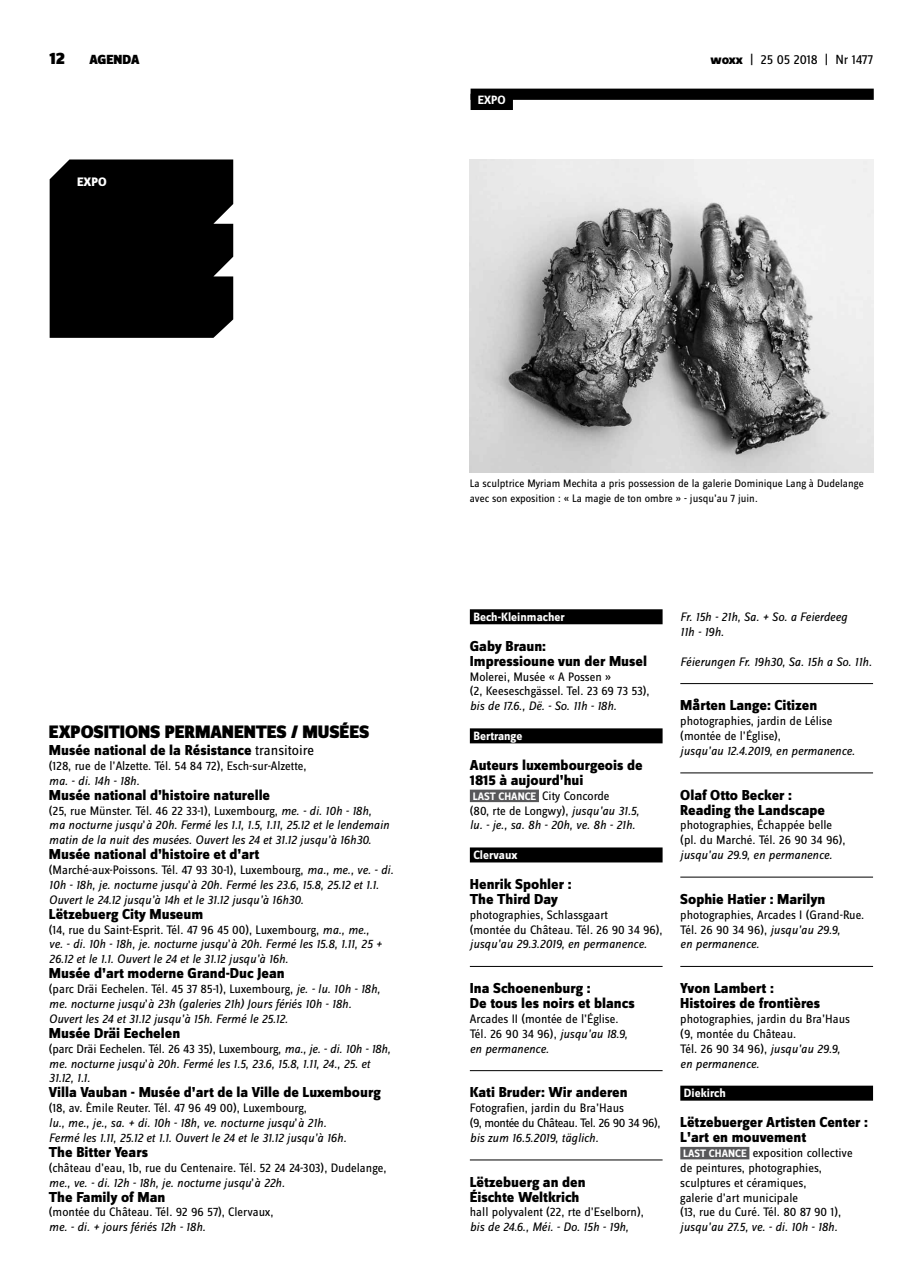
<style>
.page{position:relative;width:922px;height:1276px;background:#fff}
.page>*{position:absolute;margin:0;border:0;box-sizing:border-box;transform-origin:0 0}
.t1{font:900 18.75px "Zine Sans Dis";color:#000}
.t2{font:900 17.5px "Zine Sans Dis";color:#000}
.t3{font:800 15px/14.9px "Zine Sans Dis";color:#000}
.t4{font:13.75px "Zine Sans Dis";letter-spacing:-.01em;color:#000}
.t5{font:900 13.75px "Zine Sans Dis";color:#000}
.t6{font:italic 12.75px/14.9px "Zine Sans Dis";color:#000}
.t7{font:12.75px/14.9px "Zine Sans Dis";color:#000}
.t8{font:12.75px/14.9px "Zine Sans Dis";letter-spacing:-.03em;color:#000}
.t9{font:800 12.75px "Zine Sans Dis";color:#fff}
.t10{font:700 12.5px "Zine Sans Dis";color:#fff}
.t11{font:11.25px/14.9px "Zine Sans Dis";color:#000}
.s1{font-weight:800}
.s2{font-weight:400}
.s3{font-style:normal}
.s4{font-style:italic}
.s5{font-weight:700;font-style:normal;font-size:11.25px;color:#fff}
.s6{font-weight:700;font-size:11.25px;color:#fff}
</style>
<div class="page">
<div style="left:469px;top:609px;width:193px;height:15px;background:#000"></div>
<div style="left:469px;top:728px;width:193px;height:15px;background:#000"></div>
<div style="left:469px;top:789px;width:70px;height:13px;background:#58585a"></div>
<div style="left:469px;top:847px;width:193px;height:15px;background:#000"></div>
<hr style="left:469px;top:966px;width:193px;height:1px;background:#000">
<hr style="left:469px;top:1070px;width:193px;height:1px;background:#000">
<hr style="left:469px;top:1159px;width:193px;height:1px;background:#000">
<hr style="left:680px;top:683px;width:192px;height:1px;background:#000">
<hr style="left:680px;top:772px;width:192px;height:1px;background:#000">
<hr style="left:680px;top:877px;width:192px;height:1px;background:#000">
<hr style="left:680px;top:966px;width:192px;height:1px;background:#000">
<div style="left:680px;top:1085px;width:192px;height:15px;background:#000"></div>
<div style="left:680px;top:1147px;width:69px;height:12px;background:#58585a"></div>
<div style="left:50px;top:159px;width:183px;height:179px;background:#000"></div>
<div style="left:470px;top:89px;width:403px;height:11px;background:#000"></div>
<div style="left:470px;top:94px;width:43px;height:16px;background:#000"></div>
<img style="left:469px;top:159px;width:403px;height:313px">
<h2 class="t2" style="left:50px;top:49px;width:17px">12</h2>
<p class="t5" style="left:89px;top:52px;width:52px">AGENDA</p>
<p class="t4" style="left:710px;top:53px;width:164px"><span class="s1">woxx</span> | 25 05 2018 | Nr 1477</p>
<p class="t9" style="left:77px;top:175px;width:31px">EXPO</p>
<p class="t10" style="left:477px;top:93px;width:30px">EXPO</p>
<h1 class="t1" style="left:49px;top:721px;width:322px">EXPOSITIONS PERMANENTES / MUSÉES</h1>
<p class="t3" style="left:49px;top:743px;width:266px">Musée national de la Résistance <span class="s2">transitoire</span></p>
<p class="t7" style="left:49px;top:759px;width:259px">(128, rue de l’Alzette. Tél. 54 84 72), Esch-sur-Alzette,</p>
<p class="t6" style="left:49px;top:773px;width:92px">ma. - di. 14h - 18h.</p>
<p class="t3" style="left:49px;top:788px;width:223px">Musée national d’histoire naturelle</p>
<p class="t6" style="left:49px;top:803px;width:342px"><span class="s3">(25, rue Münster. Tél. 46 22 33-1), Luxembourg,</span> me. - di. 10h - 18h, ma nocturne jusqu<span class="s3">’</span>à 20h. Fermé les 1.1, 1.5, 1.11, 25.12 et le lendemain matin de la nuit des musées. Ouvert les 24 et 31.12 jusqu’à 16h30.</p>
<p class="t3" style="left:49px;top:847px;width:212px">Musée national d’histoire et d’art</p>
<p class="t6" style="left:49px;top:862px;width:346px"><span class="s3">(Marché-aux-Poissons. Tél. 47 93 30-1), Luxembourg,</span> ma., me., ve. - di.<br>10h - 18h, je. nocturne jusqu<span class="s3">’</span>à 20h. Fermé les 23.6, 15.8, 25.12 et 1.1.<br>Ouvert le 24.12 jusqu’à 14h et le 31.12 jusqu’à 16h30.</p>
<p class="t3" style="left:49px;top:907px;width:156px">Lëtzebuerg City Museum</p>
<p class="t6" style="left:49px;top:922px;width:334px"><span class="s3">(14, rue du Saint-Esprit. Tél. 47 96 45 00), Luxembourg,</span> ma., me., ve. - di. 10h - 18h, je. nocturne jusqu<span class="s3">’</span>à 20h. Fermé les 15.8, 1.11, 25 +<br>26.12 et le 1.1. Ouvert le 24 et le 31.12 jusqu’à 16h.</p>
<p class="t3" style="left:49px;top:966px;width:237px">Musée d’art moderne Grand-Duc Jean</p>
<p class="t6" style="left:49px;top:981px;width:333px"><span class="s3">(parc Dräi Eechelen. Tél. 45 37 85-1), Luxembourg,</span> je. - lu. 10h - 18h, me. nocturne jusqu<span class="s3">’</span>à 23h (galeries 21h) Jours fériés 10h - 18h.<br>Ouvert les 24 et 31.12 jusqu’à 15h. Fermé le 25.12.</p>
<p class="t3" style="left:49px;top:1026px;width:133px">Musée Dräi Eechelen</p>
<p class="t6" style="left:49px;top:1041px;width:343px"><span class="s3">(parc Dräi Eechelen. Tél. 26 43 35), Luxembourg,</span> ma., je. - di. 10h - 18h, me. nocturne jusqu<span class="s3">’</span>à 20h. Fermé les 1.5, 23.6, 15.8, 1.11, 24., 25. et<br>31.12, 1.1.</p>
<p class="t3" style="left:49px;top:1085px;width:333px">Villa Vauban - Musée d’art de la Ville de Luxembourg</p>
<p class="t6" style="left:49px;top:1100px;width:299px"><span class="s3">(18, av. Èmile Reuter. Tél. 47 96 49 00), Luxembourg,<br></span>lu., me., je., sa. + di. 10h - 18h, ve. nocturne jusqu<span class="s3">’</span>à 21h.<br>Fermé les 1.11, 25.12 et 1.1. Ouvert le 24 et le 31.12 jusqu’à 16h.</p>
<p class="t3" style="left:49px;top:1145px;width:101px">The Bitter Years</p>
<p class="t7" style="left:49px;top:1160px;width:339px">(château d’eau, 1b, rue du Centenaire. Tél. 52 24 24-303), Dudelange, <span class="s4">me., ve. - di. 12h - 18h, je. nocturne jusqu</span>’<span class="s4">à 22h.</span></p>
<p class="t3" style="left:49px;top:1190px;width:118px">The Family of Man</p>
<p class="t7" style="left:49px;top:1205px;width:226px">(montée du Château. Tél. 92 96 57), Clervaux,</p>
<p class="t6" style="left:49px;top:1219px;width:158px">me. - di. + jours fériés 12h - 18h.</p>
<p class="t11" style="left:469px;top:476px;width:395px">La sculptrice Myriam Mechita a pris possession de la galerie Dominique Lang à Dudelange avec son exposition : « La magie de ton ombre » - jusqu’au 7 juin.</p>
<p class="t10" style="left:473px;top:610px;width:93px">Bech-Kleinmacher</p>
<p class="t3" style="left:469px;top:639px;width:179px">Gaby Braun:<br>Impressioune vun der Musel</p>
<p class="t7" style="left:469px;top:669px;width:181px">Molerei, Musée « A Possen »<br>(2, Keeseschgässel. Tel. 23 69 73 53),</p>
<p class="t6" style="left:469px;top:699px;width:148px">bis de 17.6., Dë. - So. 11h - 18h.</p>
<p class="t10" style="left:473px;top:729px;width:50px">Bertrange</p>
<p class="t3" style="left:469px;top:758px;width:174px">Auteurs luxembourgeois de<br>1815 à aujourd’hui</p>
<p class="t6" style="left:469px;top:788px;width:171px"><span class="s5">LAST CHANCE</span> <span class="s3">City Concorde<br>(80, rte de Longwy),</span> jusqu’au 31.5, lu. - je., sa. 8h - 20h, ve. 8h - 21h.</p>
<p class="t10" style="left:473px;top:848px;width:45px">Clervaux</p>
<p class="t3" style="left:469px;top:877px;width:103px">Henrik Spohler :<br>The Third Day</p>
<p class="t7" style="left:469px;top:907px;width:194px">photographies, Schlassgaart<br>(montée du Château. Tél. 26 90 34 96),</p>
<p class="t6" style="left:470px;top:937px;width:178px">jusqu’au 29.3.2019, en permanence.</p>
<p class="t3" style="left:469px;top:981px;width:166px">Ina Schoenenburg :<br>De tous les noirs et blancs</p>
<p class="t7" style="left:469px;top:1012px;width:159px">Arcades II (montée de l’Église.<br>Tél. 26 90 34 96), <span class="s4">jusqu’au 18.9, en permanence.</span></p>
<p class="t3" style="left:469px;top:1085px;width:159px">Kati Bruder: Wir anderen</p>
<p class="t8" style="left:469px;top:1101px;width:192px">Fotografien, jardin du Bra’Haus<br>(9, montée du Château. Tel. 26 90 34 96),</p>
<p class="t6" style="left:470px;top:1130px;width:130px">bis zum 16.5.2019, täglich.</p>
<p class="t3" style="left:469px;top:1175px;width:117px">Lëtzebuerg an den<br>Éischte Weltkrich</p>
<p class="t7" style="left:469px;top:1205px;width:175px">hall polyvalent (22, rte d’Eselborn),</p>
<p class="t6" style="left:469px;top:1219px;width:160px">bis de 24.6., Méi. - Do. 15h - 19h,</p>
<p class="t6" style="left:680px;top:609px;width:168px">Fr. 15h - 21h, Sa. + So. a Feierdeeg<br>11h - 19h.</p>
<p class="t6" style="left:680px;top:654px;width:193px">Féierungen Fr. 19h30, Sa. 15h a So. 11h.</p>
<p class="t3" style="left:680px;top:699px;width:138px">Mårten Lange: Citizen</p>
<p class="t7" style="left:680px;top:714px;width:154px">photographies, jardin de Lélise (montée de l’Église),</p>
<p class="t6" style="left:680px;top:743px;width:176px">jusqu’au 12.4.2019, en permanence.</p>
<p class="t3" style="left:680px;top:788px;width:146px">Olaf Otto Becker :<br>Reading the Landscape</p>
<p class="t7" style="left:680px;top:818px;width:167px">photographies, Échappée belle (pl. du Marché. Tél. 26 90 34 96),</p>
<p class="t6" style="left:680px;top:847px;width:153px">jusqu’au 29.9, en permanence.</p>
<p class="t3" style="left:680px;top:892px;width:146px">Sophie Hatier : Marilyn</p>
<p class="t7" style="left:680px;top:907px;width:185px">photographies, Arcades I (Grand-Rue.<br>Tél. 26 90 34 96), <span class="s4">jusqu’au 29.9,<br>en permanence.</span></p>
<p class="t3" style="left:680px;top:981px;width:141px">Yvon Lambert :<br>Histoires de frontières</p>
<p class="t7" style="left:680px;top:1012px;width:171px">photographies, jardin du Bra’Haus (9, montée du Château.<br>Tél. 26 90 34 96), <span class="s4">jusqu’au 29.9, en permanence.</span></p>
<p class="t10" style="left:683px;top:1086px;width:43px">Diekirch</p>
<p class="t3" style="left:680px;top:1115px;width:189px">Lëtzebuerger Artisten Center :<br>L’art en mouvement</p>
<p class="t7" style="left:680px;top:1145px;width:174px"><span class="s6">LAST CHANCE</span> exposition collective de peintures, photographies, sculptures et céramiques,<br>galerie d’art municipale<br>(13, rue du Curé. Tél. 80 87 90 1),</p>
<p class="t6" style="left:680px;top:1219px;width:159px">jusqu’au 27.5, ve. - di. 10h - 18h.</p>
</div>
